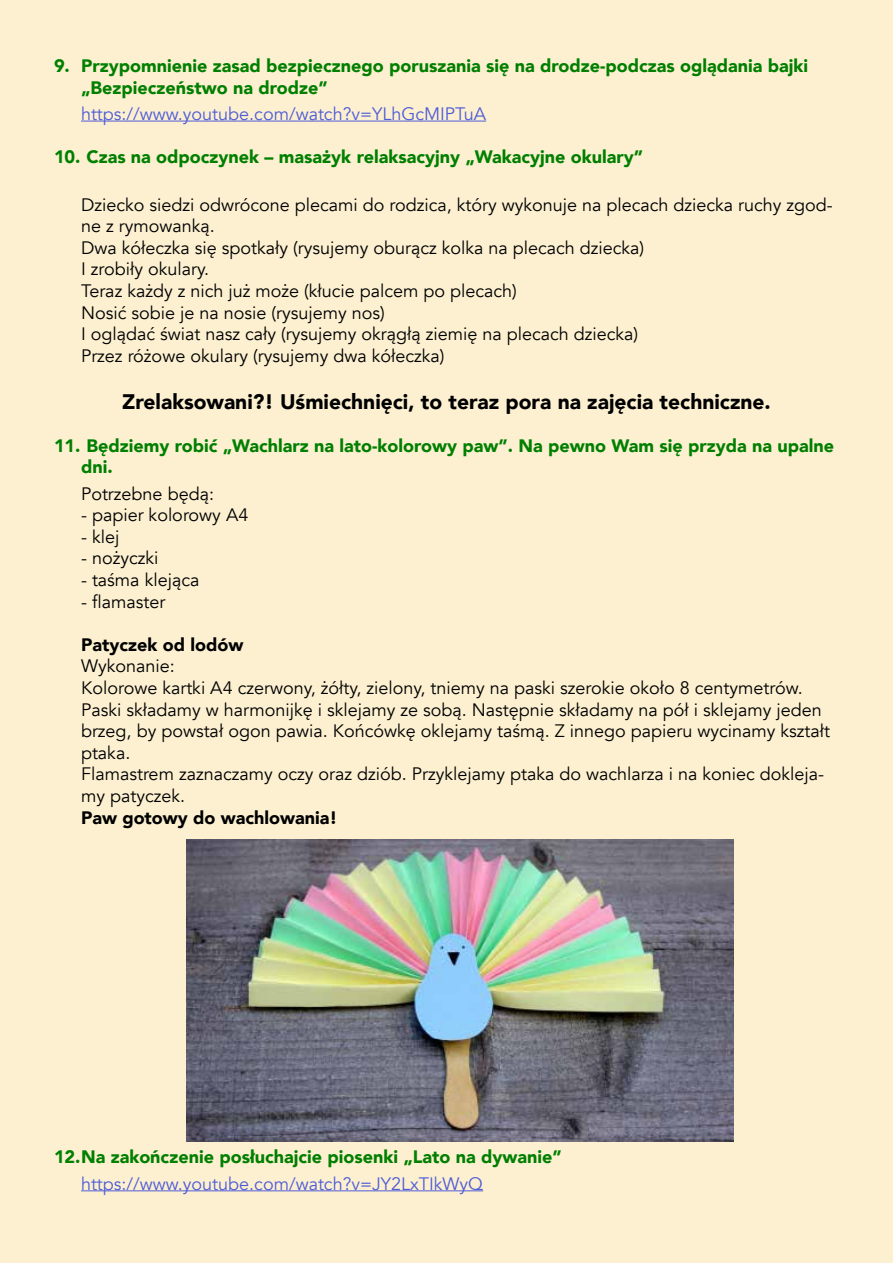
<style>
.page{position:relative;width:893px;height:1263px;background:#fff}
.page>*{position:absolute;margin:0;border:0;box-sizing:border-box;transform-origin:0 0}
.t1{font:900 21px "Avenir";color:#000}
.t2{font:18px/21.6px "Avenir";color:#000}
.t3{font:900 18px/21.6px "Avenir";color:#007f00}
.t4{font:18px "Avenir";color:#4f5cd6}
.t5{font:900 18px "Avenir";color:#000}
</style>
<div class="page">
<div style="left:0;top:0;width:893px;height:1262px;background:#fcf0d1"></div>
<hr style="left:81px;top:121px;width:405px;height:1px;background:#4f5cd6">
<hr style="left:81px;top:1190px;width:402px;height:1px;background:#4f5cd6">
<img style="left:186px;top:840px;width:548px;height:302px">
<p class="t3" style="left:81px;top:54px;width:729px;text-indent:-27px">9. Przypomnienie zasad bezpiecznego poruszania się na drodze-podczas oglądania bajki „Bezpieczeństwo na drodze”</p>
<p class="t4" style="left:81px;top:103px;width:407px">https://www.youtube.com/watch?v=YLhGcMIPTuA</p>
<p class="t3" style="left:54px;top:145px;width:591px">10. Czas na odpoczynek – masażyk relaksacyjny „Wakacyjne okulary”</p>
<p class="t2" style="left:81px;top:194px;width:753px">Dziecko siedzi odwrócone plecami do rodzica, który wykonuje na plecach dziecka ruchy zgod&shy;ne z rymowanką.<br>Dwa kółeczka się spotkały (rysujemy oburącz kolka na plecach dziecka)<br>I zrobiły okulary.<br>Teraz każdy z nich już może (kłucie palcem po plecach)<br>Nosić sobie je na nosie (rysujemy nos)<br>I oglądać świat nasz cały (rysujemy okrągłą ziemię na plecach dziecka)<br>Przez różowe okulary (rysujemy dwa kółeczka)</p>
<p class="t1" style="left:122px;top:383px;width:650px">Zrelaksowani?! Uśmiechnięci, to teraz pora na zajęcia techniczne.</p>
<p class="t3" style="left:81px;top:434px;width:754px;text-indent:-27px">11. Będziemy robić „Wachlarz na lato-kolorowy paw”. Na pewno Wam się przyda na upalne dni.</p>
<p class="t2" style="left:81px;top:483px;width:135px">Potrzebne będą:</p>
<p class="t2" style="left:81px;top:504px;width:169px">- papier kolorowy A4</p>
<p class="t2" style="left:81px;top:526px;width:40px">- klej</p>
<p class="t2" style="left:81px;top:548px;width:79px">- nożyczki</p>
<p class="t2" style="left:81px;top:569px;width:120px">- taśma klejąca</p>
<p class="t2" style="left:81px;top:591px;width:86px">- flamaster</p>
<p class="t5" style="left:81px;top:629px;width:164px">Patyczek od lodów</p>
<p class="t2" style="left:81px;top:656px;width:751px">Wykonanie:<br>Kolorowe kartki A4 czerwony, żółty, zielony, tniemy na paski szerokie około 8 centymetrów.<br>Paski składamy w harmonijkę i sklejamy ze sobą. Następnie składamy na pół i sklejamy jeden brzeg, by powstał ogon pawia. Końcówkę oklejamy taśmą. Z innego papieru wycinamy kształt ptaka.<br>Flamastrem zaznaczamy oczy oraz dziób. Przyklejamy ptaka do wachlarza i na koniec dokleja&shy;my patyczek.</p>
<p class="t5" style="left:81px;top:802px;width:258px">Paw gotowy do wachlowania!</p>
<p class="t3" style="left:54px;top:1146px;width:509px">12.Na zakończenie posłuchajcie piosenki „Lato na dywanie”</p>
<p class="t4" style="left:81px;top:1172px;width:404px">https://www.youtube.com/watch?v=JY2LxTIkWyQ</p>
</div>
